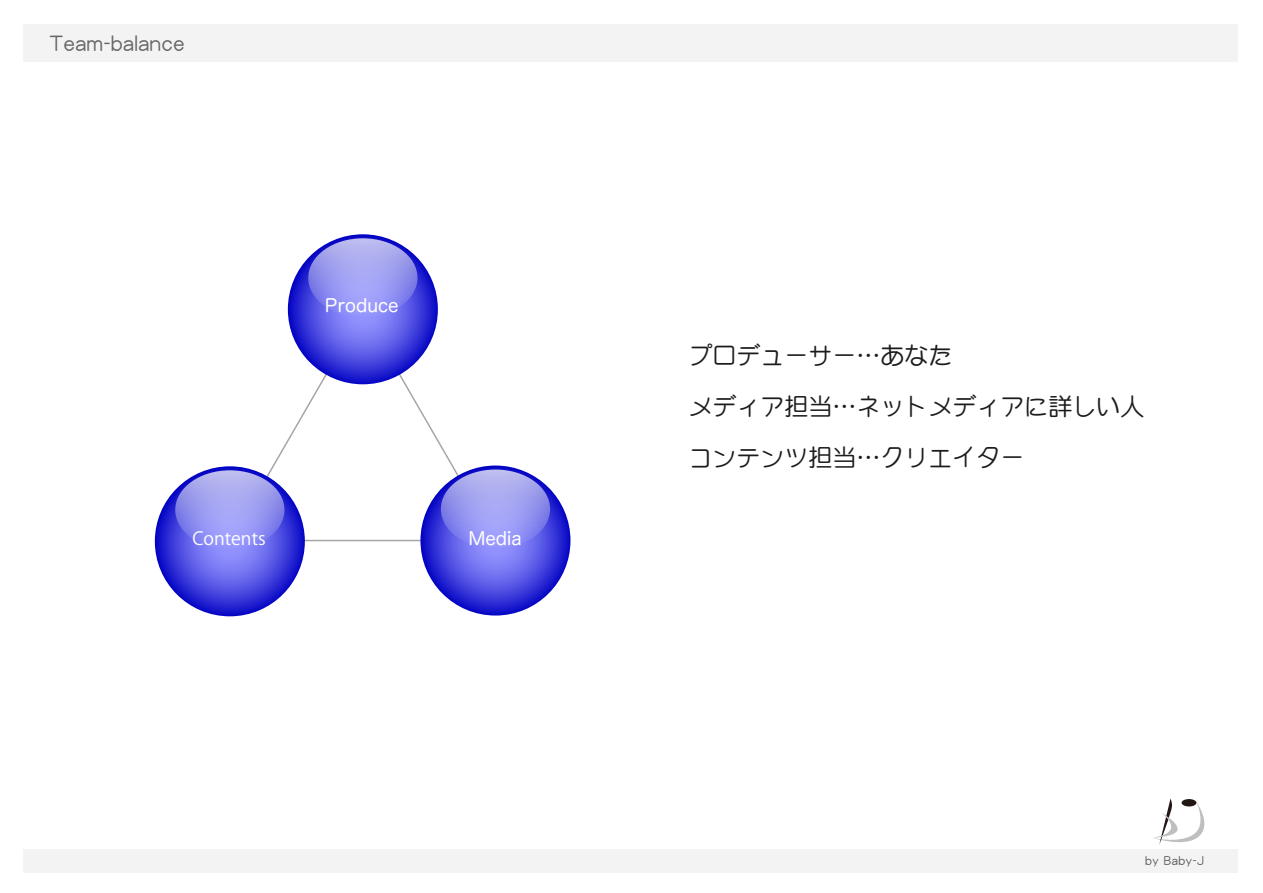
<style>
.page{position:relative;width:1263px;height:893px;background:#fff}
.page>*{position:absolute;margin:0;border:0;box-sizing:border-box;transform-origin:0 0}
.t1{font:24px/51px "DF Maru Gothic Md MP RKSJ H";color:#1c1c1c}
.t2{font:21px "DF Maru Gothic Md MP RKSJ H";letter-spacing:.025em;color:#666}
.t3{font:18px "Hira Maru Pro N W4";color:#fff}
.t4{font:18px "Koz Go Pro";color:#fff}
.t5{font:12px "DF Maru Gothic Md MP RKSJ H";letter-spacing:.05em;color:#595959}
</style>
<div class="page">
<div style="left:23px;top:25px;width:1214px;height:37px;background:#f3f3f4"></div>
<div style="left:23px;top:849px;width:1214px;height:23px;background:#f3f3f4"></div>
<svg style="left:1154px;top:799px;width:51px;height:46px"></svg>
<div style="left:1181px;top:799px;width:15px;height:7px;background:#221714;border-radius:50%"></div>
<svg style="left:249px;top:308px;width:209px;height:234px"></svg>
<svg style="left:288px;top:234px;width:150px;height:150px;background:#4040dc"></svg>
<svg style="left:308px;top:238px;width:109px;height:79px;background:#9c9cf1"></svg>
<svg style="left:420px;top:465px;width:150px;height:150px;background:#4141dc"></svg>
<svg style="left:441px;top:469px;width:109px;height:79px;background:#9b9bf1"></svg>
<svg style="left:155px;top:466px;width:150px;height:150px;background:#4040dc"></svg>
<svg style="left:175px;top:470px;width:109px;height:79px;background:#9c9cf1"></svg>
<p class="t2" style="left:50px;top:33px;width:136px">Team-balance</p>
<p class="t3" style="left:325px;top:290px;width:75px">Produce</p>
<p class="t4" style="left:192px;top:527px;width:75px">Contents</p>
<p class="t3" style="left:468px;top:522px;width:55px">Media</p>
<p class="t1" style="left:688px;top:330px;width:458px">プロデューサー…あなた<br>メディア担当…ネットメディアに詳しい人コンテンツ担当…クリエイター</p>
<p class="t5" style="left:1145px;top:854px;width:60px">by Baby-J</p>
</div>
